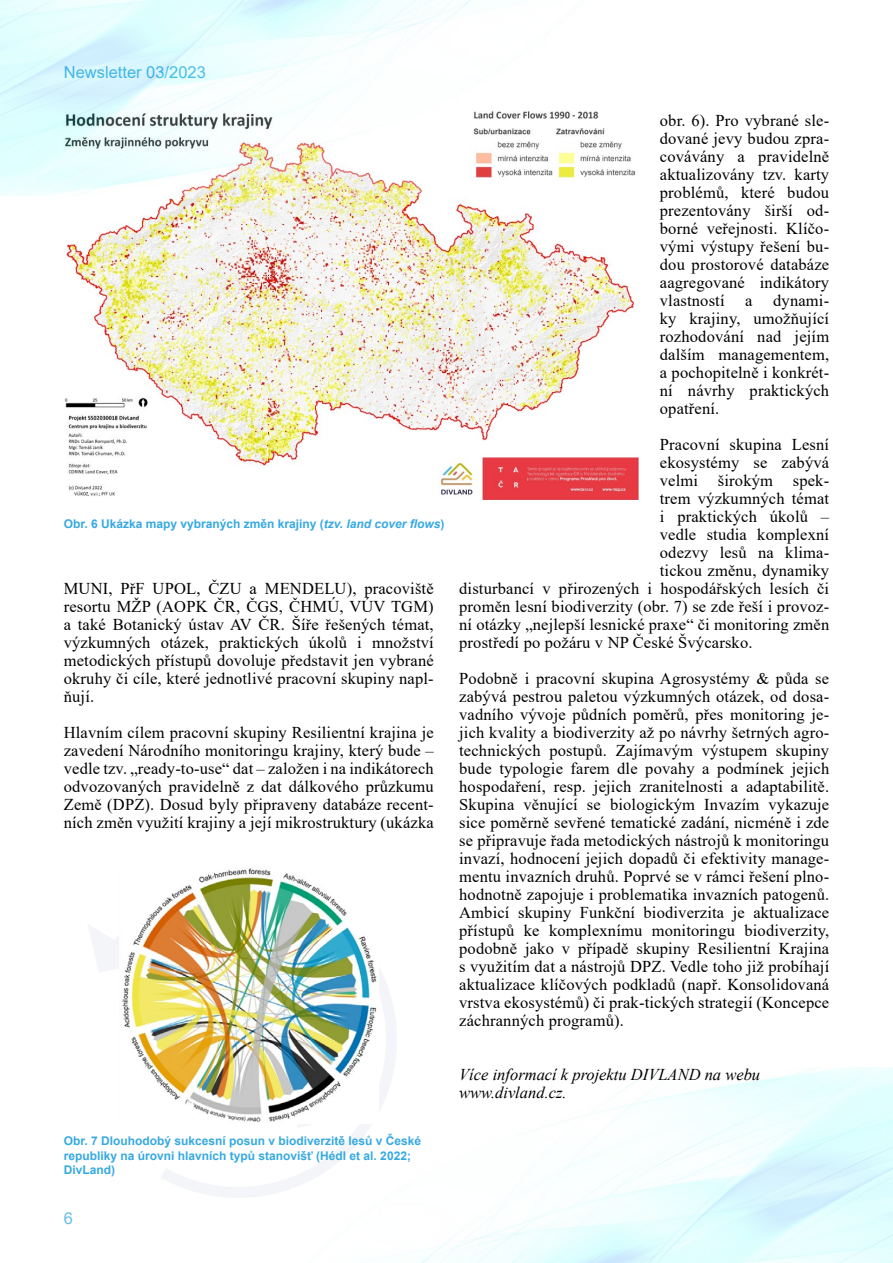
<style>
.page{position:relative;width:893px;height:1263px;background:#fff}
.page>*{position:absolute;margin:0;border:0;box-sizing:border-box;transform-origin:0 0}
.t1{font:16.5px/18px "Times New Roman";letter-spacing:.01em;color:#000;text-align:justify}
.t2{font:italic 16.5px/18px "Times New Roman";color:#000}
.t3{font:16.5px "Arial";color:#36a9e1}
.t4{font:700 12px/14.4px "Arial";color:#36a9e1}
.s1{font-style:italic}
</style>
<div class="page">
<svg style="left:161px;top:968px;width:263px;height:246px"></svg>
<img style="left:64px;top:196px;width:575px;height:304px">
<img style="left:122px;top:868px;width:256px;height:256px">
<img style="left:0;top:0;width:635px;height:196px">
<svg style="left:101px;top:923px;width:48px;height:70px"></svg>
<img style="left:156px;top:896px;width:203px;height:252px">
<p class="t3" style="left:64px;top:61px;width:144px">Newsletter 03/2023</p>
<p class="t4" style="left:64px;top:516px;width:382px">Obr. 6 Ukázka mapy vybraných změn krajiny (<span class="s1">tzv. land cover flows</span>)</p>
<p class="t1" style="left:64px;top:579px;width:371px">MUNI, PřF UPOL, ČZU a MENDELU), pracoviště resortu MŽP (AOPK ČR, ČGS, ČHMÚ, VÚV TGM) a také Botanický ústav AV ČR. Šíře řešených témat, výzkumných otázek, praktických úkolů i množství metodických přístupů dovoluje představit jen vybrané okruhy či cíle, které jednotlivé pracovní skupiny napl&shy;ňují.</p>
<p class="t1" style="left:64px;top:723px;width:371px">Hlavním cílem pracovní skupiny Resilientní krajina je zavedení Národního monitoringu krajiny, který bude – vedle tzv. „ready-to-use“ dat – založen i na indikátorech odvozovaných pravidelně z dat dálkového průzkumu Země (DPZ). Dosud byly připraveny databáze recent&shy;ních změn využití krajiny a její mikrostruktury (ukázka</p>
<p class="t1" style="left:660px;top:111px;width:171px">obr. 6). Pro vybrané sle&shy;dované jevy budou zpra&shy;covávány a pravidelně aktualizovány tzv. karty problémů, které budou prezentovány širší od&shy;borné veřejnosti. Klíčo&shy;vými výstupy řešení bu&shy;dou prostorové databáze aagregované indikátory vlastností a dynami&shy;ky krajiny, umožňující rozhodování nad jejím dalším managementem, a pochopitelně i konkrét&shy;ní návrhy praktických opatření.</p>
<p class="t1" style="left:660px;top:435px;width:171px">Pracovní skupina Lesní</p>
<p class="t1" style="left:660px;top:453px;width:171px">ekosystémy se zabývá</p>
<p class="t1" style="left:660px;top:471px;width:171px">velmi širokým spek-</p>
<p class="t1" style="left:660px;top:489px;width:171px">trem výzkumných témat</p>
<p class="t1" style="left:660px;top:507px;width:171px">i praktických úkolů –</p>
<p class="t1" style="left:660px;top:525px;width:171px">vedle studia komplexní</p>
<p class="t1" style="left:660px;top:543px;width:171px">odezvy lesů na klima-</p>
<p class="t1" style="left:660px;top:561px;width:171px">tickou změnu, dynamiky</p>
<p class="t1" style="left:459px;top:579px;width:371px">disturbancí v přirozených i hospodářských lesích či</p>
<p class="t1" style="left:459px;top:597px;width:371px">proměn lesní biodiverzity (obr. 7) se zde řeší i provoz-</p>
<p class="t1" style="left:459px;top:615px;width:371px">ní otázky „nejlepší lesnické praxe“ či monitoring změn</p>
<p class="t1" style="left:459px;top:633px;width:295px">prostředí po požáru v NP České Švýcarsko.</p>
<p class="t1" style="left:459px;top:669px;width:371px">Podobně i pracovní skupina Agrosystémy &amp; půda se zabývá pestrou paletou výzkumných otázek, od dosa&shy;vadního vývoje půdních poměrů, přes monitoring je&shy;jich kvality a biodiverzity až po návrhy šetrných agro&shy;technických postupů. Zajímavým výstupem skupiny bude typologie farem dle povahy a podmínek jejich hospodaření, resp. jejich zranitelnosti a adaptabilitě.<br>Skupina věnující se biologickým Invazím vykazuje sice poměrně sevřené tematické zadání, nicméně i zde se připravuje řada metodických nástrojů k monitoringu invazí, hodnocení jejich dopadů či efektivity manage&shy;mentu invazních druhů. Poprvé se v rámci řešení plno&shy;hodnotně zapojuje i problematika invazních patogenů.<br>Ambicí skupiny Funkční biodiverzita je aktualizace přístupů ke komplexnímu monitoringu biodiverzity, podobně jako v případě skupiny Resilientní Krajina s využitím dat a nástrojů DPZ. Vedle toho již probíhají aktualizace klíčových podkladů (např. Konsolidovaná vrstva ekosystémů) či prak-tických strategií (Koncepce záchranných programů).</p>
<p class="t2" style="left:459px;top:1065px;width:302px">Více informací k projektu DIVLAND na webu www.divland.cz.</p>
<p class="t4" style="left:64px;top:1134px;width:359px">Obr. 7 Dlouhodobý sukcesní posun v biodiverzitě lesů v České republiky na úrovni hlavních typů stanovišť (Hédl et al. 2022;<br>DivLand)</p>
<p class="t3" style="left:64px;top:1207px;width:11px">6</p>
</div>
